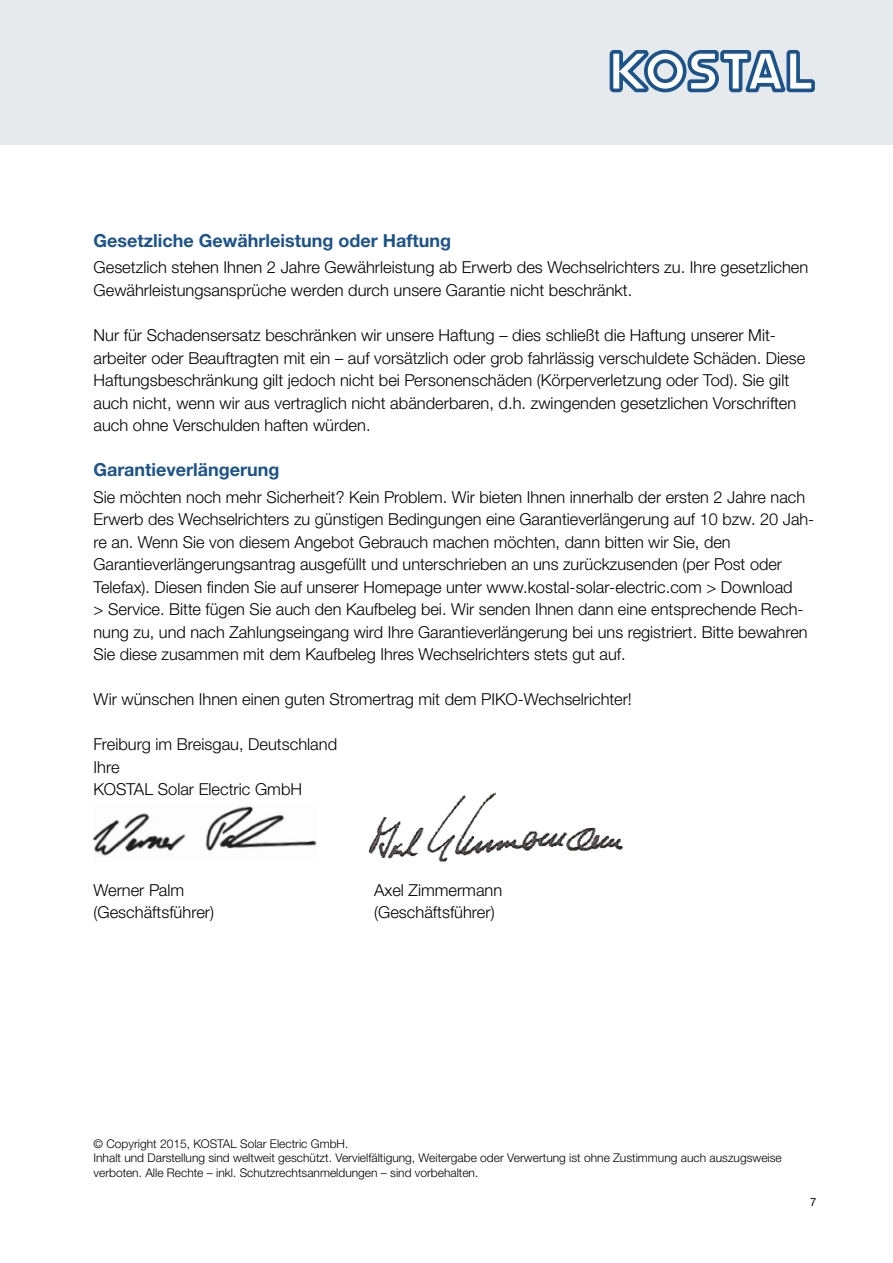
<style>
.page{position:relative;width:893px;height:1263px;background:#fff}
.page>*{position:absolute;margin:0;border:0;box-sizing:border-box;transform-origin:0 0}
.t1{font:700 18px "Helvetica Neue LTW1 G";color:#1c538a}
.t2{font:300 16.5px/22.5px "Helvetica Neue LTW1 G";color:#000}
.t3{font:300 12px/14.4px "Helvetica Neue LTW1 G";color:#000}
.t4{font:11.25px "Helvetica Neue LTW1 G";color:#000}
</style>
<div class="page">
<div style="left:0;top:0;width:893px;height:145px;background:#e7eaec"></div>
<svg style="left:610px;top:50px;width:205px;height:42px"></svg>
<img style="left:94px;top:806px;width:223px;height:50px">
<img style="left:368px;top:793px;width:256px;height:70px">
<p class="t1" style="left:94px;top:229px;width:359px">Gesetzliche Gewährleistung oder Haftung</p>
<p class="t2" style="left:94px;top:256px;width:716px">Gesetzlich stehen Ihnen 2 Jahre Gewährleistung ab Erwerb des Wechselrichters zu. Ihre gesetzlichen<br>Gewährleistungsansprüche werden durch unsere Garantie nicht beschränkt.</p>
<p class="t2" style="left:94px;top:324px;width:713px">Nur für Schadensersatz beschränken wir unsere Haftung – dies schließt die Haftung unserer Mit&shy;arbeiter oder Beauftragten mit ein – auf vorsätzlich oder grob fahrlässig verschuldete Schäden. Diese Haftungsbeschränkung gilt jedoch nicht bei Personenschäden (Körperverletzung oder Tod). Sie gilt auch nicht, wenn wir aus vertraglich nicht abänderbaren, d.h. zwingenden gesetzlichen Vorschriften auch ohne Verschulden haften würden.</p>
<p class="t1" style="left:94px;top:458px;width:188px">Garantieverlängerung</p>
<p class="t2" style="left:94px;top:486px;width:722px">Sie möchten noch mehr Sicherheit? Kein Problem. Wir bieten Ihnen innerhalb der ersten 2 Jahre nach Erwerb des Wechselrichters zu günstigen Bedingungen eine Garantieverlängerung auf 10 bzw. 20 Jah&shy;re an. Wenn Sie von diesem Angebot Gebrauch machen möchten, dann bitten wir Sie, den Garantieverlängerungsantrag ausgefüllt und unterschrieben an uns zurückzusenden (per Post oder Telefax). Diesen finden Sie auf unserer Homepage unter www.kostal-solar-electric.com &gt; Download<br>&gt; Service. Bitte fügen Sie auch den Kaufbeleg bei. Wir senden Ihnen dann eine entsprechende Rech&shy;nung zu, und nach Zahlungseingang wird Ihre Garantieverlängerung bei uns registriert. Bitte bewahren Sie diese zusammen mit dem Kaufbeleg Ihres Wechselrichters stets gut auf.</p>
<p class="t2" style="left:94px;top:688px;width:540px">Wir wünschen Ihnen einen guten Stromertrag mit dem PIKO-Wechselrichter!</p>
<p class="t2" style="left:94px;top:733px;width:245px">Freiburg im Breisgau, Deutschland<br>Ihre<br>KOSTAL Solar Electric GmbH</p>
<p class="t2" style="left:94px;top:879px;width:92px">Werner Palm</p>
<p class="t2" style="left:374px;top:879px;width:130px">Axel Zimmermann</p>
<p class="t2" style="left:94px;top:901px;width:122px">(Geschäftsführer)</p>
<p class="t2" style="left:374px;top:901px;width:122px">(Geschäftsführer)</p>
<p class="t3" style="left:94px;top:1136px;width:690px">© Copyright 2015, KOSTAL Solar Electric GmbH.<br>Inhalt und Darstellung sind weltweit geschützt. Vervielfältigung, Weitergabe oder Verwertung ist ohne Zustimmung auch auszugsweise verboten. Alle Rechte – inkl. Schutzrechtsanmeldungen – sind vorbehalten.</p>
<p class="t4" style="left:810px;top:1195px;width:8px">7</p>
</div>
